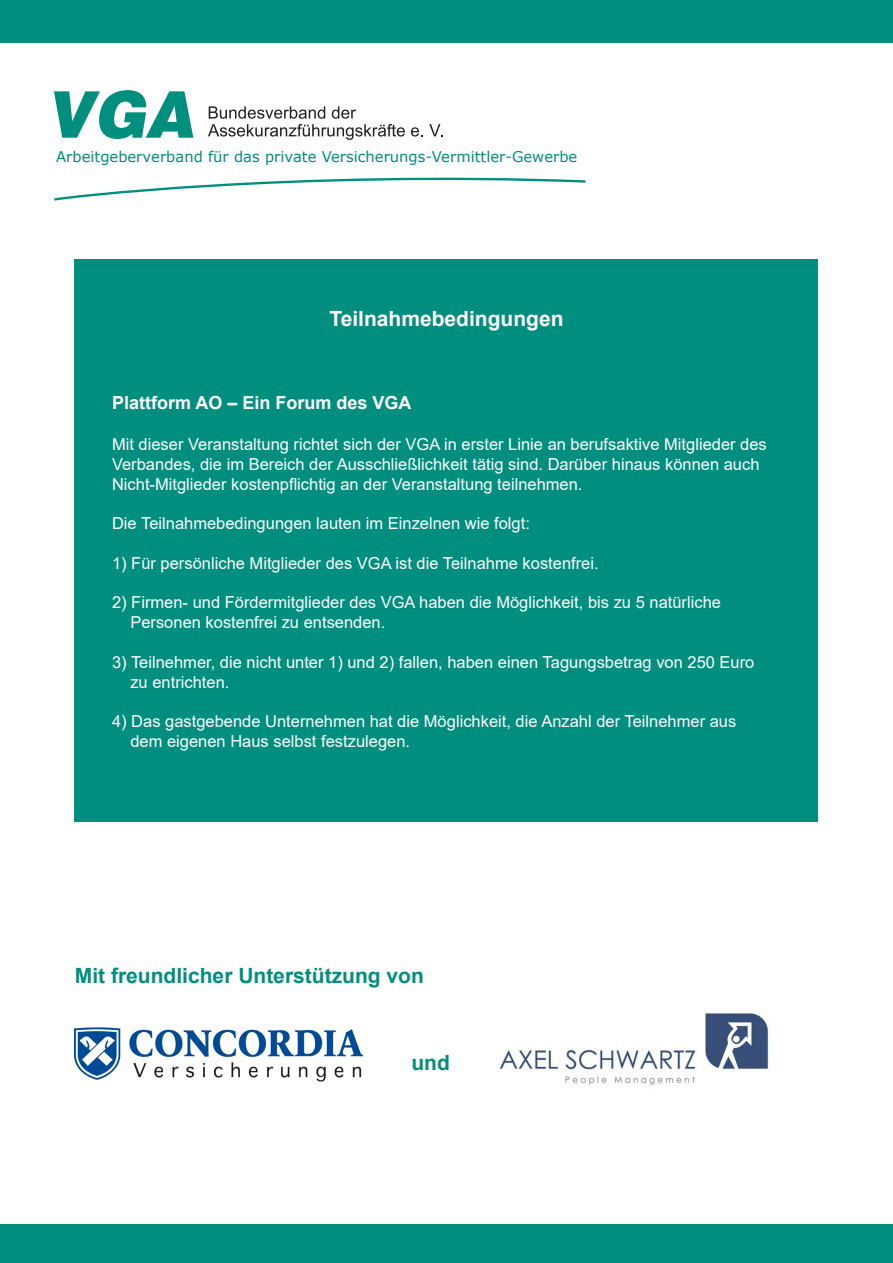
<style>
.page{position:relative;width:893px;height:1263px;background:#fff}
.page>*{position:absolute;margin:0;border:0;box-sizing:border-box;transform-origin:0 0}
.t1{font:700 21px "Arial";color:#008e7e}
.t2{font:700 21px "Arial";color:#fff}
.t3{font:700 18px "Arial";color:#fff}
.t4{font:16.5px/19.8px "Arial";color:#fff}
.t5{font:14.7px "Verdana";color:#008e7e}
</style>
<div class="page">
<svg style="left:54px;top:177px;width:532px;height:24px"></svg>
<svg style="left:411px;top:127px;width:12px;height:10px"></svg>
<svg style="left:429px;top:124px;width:13px;height:12px"></svg>
<svg style="left:208px;top:106px;width:197px;height:34px"></svg>
<svg style="left:54px;top:90px;width:140px;height:49px"></svg>
<div style="left:0;top:0;width:893px;height:43px;background:#008e7e"></div>
<div style="left:75px;top:259px;width:743px;height:562px;background:#008e7e"></div>
<div style="left:0;top:1225px;width:893px;height:38px;background:#008e7e"></div>
<img style="left:499px;top:1013px;width:270px;height:72px">
<img style="left:75px;top:1027px;width:288px;height:55px">
<p class="t5" style="left:56px;top:146px;width:523px">Arbeitgeberverband für das private Versicherungs-Vermittler-Gewerbe</p>
<p class="t2" style="left:329px;top:304px;width:236px">Teilnahmebedingungen</p>
<p class="t3" style="left:112px;top:390px;width:301px">Plattform AO – Ein Forum des VGA</p>
<p class="t4" style="left:112px;top:434px;width:656px">Mit dieser Veranstaltung richtet sich der VGA in erster Linie an berufsaktive Mitglieder des<br>Verbandes, die im Bereich der Ausschließlichkeit tätig sind. Darüber hinaus können auch<br>Nicht-Mitglieder kostenpflichtig an der Veranstaltung teilnehmen.</p>
<p class="t4" style="left:112px;top:513px;width:419px">Die Teilnahmebedingungen lauten im Einzelnen wie folgt:</p>
<p class="t4" style="left:112px;top:553px;width:488px">1) Für persönliche Mitglieder des VGA ist die Teilnahme kostenfrei.</p>
<p class="t4" style="left:130px;top:593px;width:592px;text-indent:-18px">2) Firmen- und Fördermitglieder des VGA haben die Möglichkeit, bis zu 5 natürliche<br>Personen kostenfrei zu entsenden.</p>
<p class="t4" style="left:130px;top:652px;width:626px;text-indent:-18px">3) Teilnehmer, die nicht unter 1) und 2) fallen, haben einen Tagungsbetrag von 250 Euro zu entrichten.</p>
<p class="t4" style="left:130px;top:711px;width:607px;text-indent:-18px">4) Das gastgebende Unternehmen hat die Möglichkeit, die Anzahl der Teilnehmer aus dem eigenen Haus selbst festzulegen.</p>
<p class="t1" style="left:75px;top:960px;width:350px">Mit freundlicher Unterstützung von</p>
<p class="t1" style="left:411px;top:1047px;width:40px">und</p>
</div>
